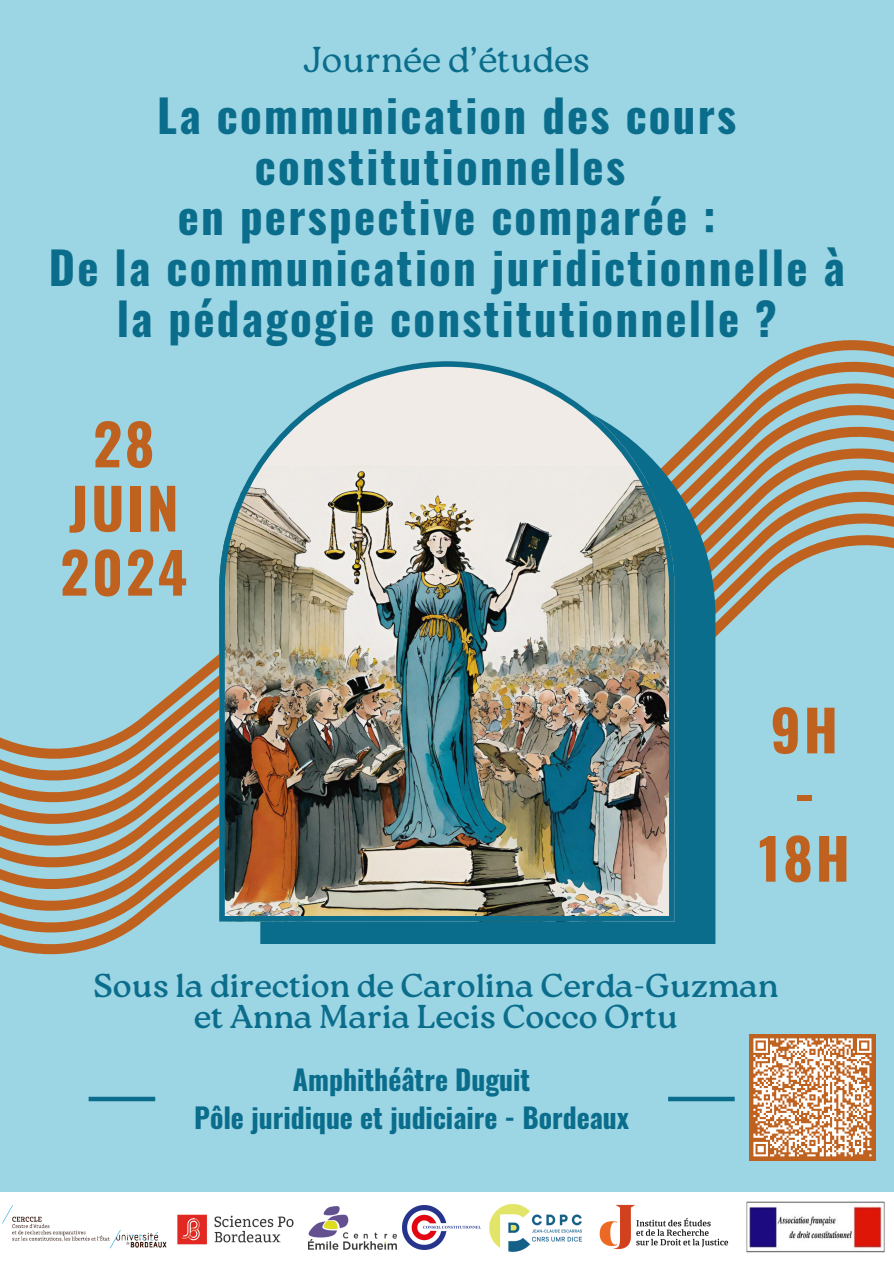
<style>
.page{position:relative;width:894px;height:1264px;background:#fff}
.page>*{position:absolute;margin:0;border:0;box-sizing:border-box;transform-origin:0 0}
.t1{font:700 56.4px/64.2px "Oswald";letter-spacing:.05em;color:#bf6220;text-align:center}
.t2{font:700 44.85px/50.7px "Oswald";letter-spacing:.05em;color:#0b6d8c;text-align:center}
.t3{font:300 36px "Roca Two";color:#0b6d8c}
.t4{font:33px/31.5px "Roca Two";color:#0b6d8c;text-align:center}
.t5{font:700 27.75px "Oswald";color:#0b6d8c}
</style>
<div class="page">
<div style="left:0;top:0;width:893px;height:1263px;background:#9cd5e4"></div>
<svg style="left:0;top:654px;width:449px;height:301px"></svg>
<svg style="left:715px;top:340px;width:178px;height:422px"></svg>
<svg style="left:260px;top:415px;width:455px;height:528px;background:#24748a"></svg>
<img style="left:219px;top:361px;width:455px;height:560px">
<div style="left:0;top:1191px;width:893px;height:72px;background:#fff"></div>
<img style="left:489px;top:1204px;width:93px;height:48px">
<img style="left:402px;top:1205px;width:78px;height:44px">
<img style="left:2px;top:1205px;width:165px;height:44px">
<img style="left:177px;top:1214px;width:117px;height:31px">
<img style="left:309px;top:1206px;width:87px;height:43px">
<div style="left:749px;top:1034px;width:126px;height:126px;background:#bf6220"></div>
<svg style="left:753px;top:1038px;width:119px;height:119px"></svg>
<div style="left:89px;top:1096px;width:66px;height:5px;background:#0b6d8c"></div>
<div style="left:668px;top:1096px;width:66px;height:5px;background:#0b6d8c"></div>
<img style="left:599px;top:1204px;width:130px;height:46px">
<img style="left:746px;top:1201px;width:139px;height:52px">
<p class="t3" style="left:303px;top:39px;width:288px">Journée d’études</p>
<p class="t2" style="left:49px;top:88px;width:797px">La communication des cours constitutionnelles<br>en perspective comparée :<br>De la communication juridictionnelle à la pédagogie constitutionnelle ?</p>
<p class="t1" style="left:60px;top:410px;width:128px">28<br>JUIN<br>2024</p>
<p class="t1" style="left:758px;top:695px;width:93px">9H -<br>18H</p>
<p class="t4" style="left:93px;top:969px;width:686px">Sous la direction de Carolina Cerda-Guzman et Anna Maria Lecis Cocco Ortu</p>
<p class="t5" style="left:293px;top:1057px;width:239px">Amphithéâtre Duguit</p>
<h1 class="t5" style="left:194px;top:1096px;width:436px">Pôle juridique et judiciaire - Bordeaux</h1>
</div>
